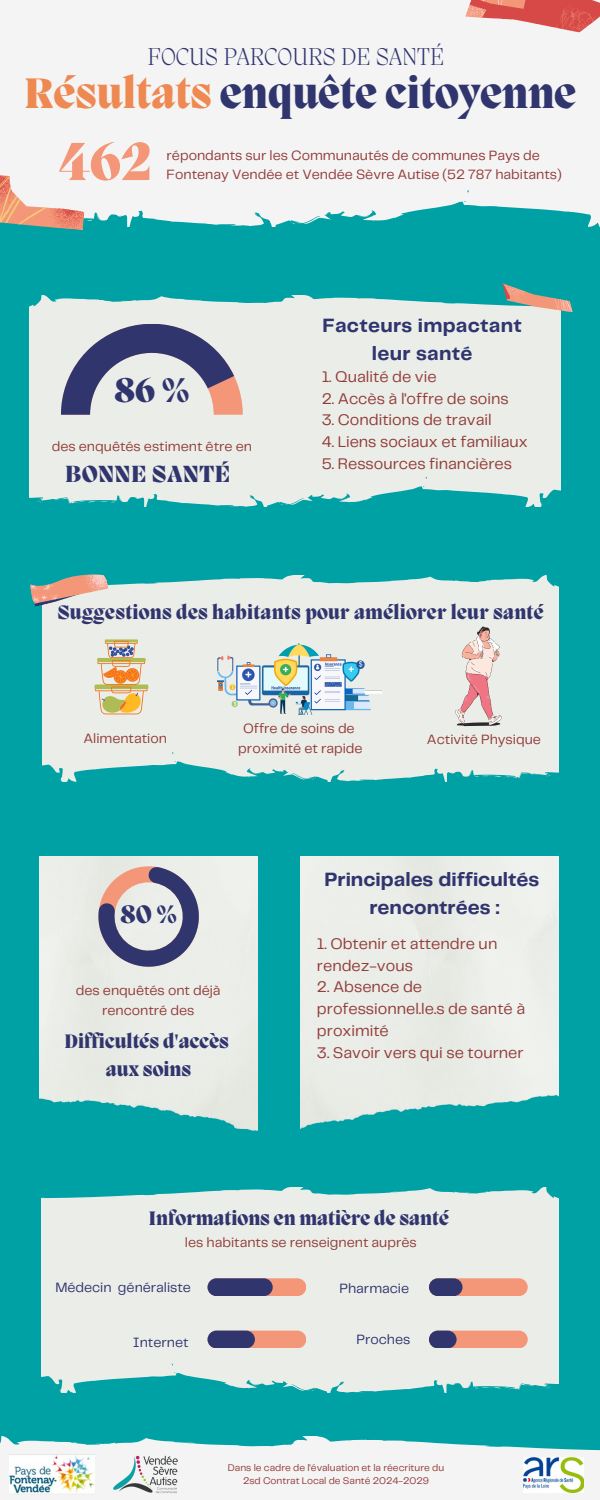
<style>
.page{position:relative;width:600px;height:1500px;background:#00a1a5}
.page>*{position:absolute;margin:0;border:0;box-sizing:border-box;transform-origin:0 0}
.t1{font:800 55px "Migra";color:#f49678}
.t2{font:800 43.7px "Migra";color:#31356e}
.t3{font:800 35.3px "Migra";color:#31356e}
.t4{font:800 26px "Migra";color:#31356e}
.t5{font:200 25px "Migra";color:#31356e}
.t6{font:800 24px "Migra";letter-spacing:.015em;color:#31356e}
.t7{font:800 20px "Migra";color:#31356e}
.t8{font:700 20px "Telegraf";color:#31356e}
.t9{font:16px/21.8px "Telegraf";color:#923b39}
.t10{font:14px/19.5px "Telegraf";color:#923b39;text-align:center}
.t11{font:14px "Telegraf";color:#31356e}
.t12{font:10px "Telegraf";color:#923b39}
.s1{color:#ef8952}
</style>
<div class="page">
<div style="left:0;top:0;width:600px;height:226px;background:#f4f4f4"></div>
<svg style="left:0;top:175px;width:87px;height:55px;background:#e0c4b7"></svg>
<svg style="left:29px;top:295px;width:532px;height:212px;background:#d9e8e2"></svg>
<svg style="left:42px;top:576px;width:517px;height:205px;background:#d9e8e2"></svg>
<svg style="left:61px;top:324px;width:182px;height:91px;background:#a8a5b4"></svg>
<img style="left:40px;top:856px;width:217px;height:275px">
<img style="left:300px;top:856px;width:258px;height:273px">
<svg style="left:502px;top:283px;width:71px;height:45px"></svg>
<svg style="left:30px;top:574px;width:79px;height:33px"></svg>
<svg style="left:465px;top:0;width:135px;height:60px;background:#eab9b6"></svg>
<svg style="left:98px;top:866px;width:101px;height:101px;background:#aea8b4"></svg>
<svg style="left:94px;top:639px;width:54px;height:75px;background:#dcc496"></svg>
<img style="left:218px;top:644px;width:164px;height:70px">
<svg style="left:0;top:1437px;width:600px;height:63px;background:#d3e8e9"></svg>
<img style="left:523px;top:1458px;width:61px;height:35px">
<img style="left:111px;top:1455px;width:69px;height:39px">
<img style="left:9px;top:1447px;width:85px;height:47px">
<svg style="left:455px;top:627px;width:47px;height:99px;background:#e2c9c5"></svg>
<svg style="left:42px;top:1187px;width:516px;height:206px;background:#d9e8e2"></svg>
<div style="left:208px;top:1278px;width:98px;height:18px;background:#f49678;border-radius:9px"></div>
<div style="left:208px;top:1278px;width:65px;height:18px;background:#31356e;border-radius:9px"></div>
<div style="left:208px;top:1331px;width:98px;height:17px;background:#f49678;border-radius:9px"></div>
<div style="left:208px;top:1331px;width:47px;height:17px;background:#31356e;border-radius:9px"></div>
<div style="left:429px;top:1278px;width:99px;height:18px;background:#f49678;border-radius:9px"></div>
<div style="left:429px;top:1278px;width:34px;height:18px;background:#31356e;border-radius:9px"></div>
<div style="left:429px;top:1331px;width:99px;height:17px;background:#f49678;border-radius:9px"></div>
<div style="left:429px;top:1331px;width:28px;height:17px;background:#31356e;border-radius:9px"></div>
<p class="t5" style="left:148px;top:45px;width:298px">FOCUS PARCOURS DE SANTÉ</p>
<p class="t2" style="left:24px;top:72px;width:553px"><span class="s1">Résultats</span> enquête citoyenne</p>
<p class="t1" style="left:59px;top:136px;width:94px">462</p>
<p class="t10" style="left:167px;top:146px;width:375px">répondants sur les Communautés de communes Pays de</p>
<p class="t10" style="left:167px;top:165px;width:397px">Fontenay Vendée et Vendée Sèvre Autise (52 787 habitants)</p>
<p class="t8" style="left:323px;top:317px;width:201px">Facteurs impactant</p>
<p class="t8" style="left:372px;top:344px;width:102px">leur santé</p>
<p class="t3" style="left:115px;top:374px;width:76px">86%</p>
<p class="t10" style="left:52px;top:437px;width:202px">des enquêtés estiment être en</p>
<p class="t6" style="left:65px;top:463px;width:167px">BONNE SANTÉ</p>
<p class="t9" style="left:322px;top:367px;width:116px">1. Qualité de vie</p>
<p class="t9" style="left:322px;top:388px;width:188px">2. Accès à l'offre de soins</p>
<p class="t9" style="left:322px;top:410px;width:171px">3. Conditions de travail</p>
<p class="t9" style="left:322px;top:432px;width:207px">4. Liens sociaux et familiaux</p>
<p class="t9" style="left:322px;top:454px;width:192px">5. Ressources financières</p>
<p class="t7" style="left:57px;top:603px;width:488px">Suggestions des habitants pour améliorer leur santé</p>
<p class="t10" style="left:83px;top:729px;width:85px">Alimentation</p>
<p class="t10" style="left:243px;top:719px;width:113px">Offre de soins de</p>
<p class="t10" style="left:238px;top:739px;width:126px">proximité et rapide</p>
<p class="t10" style="left:427px;top:730px;width:115px">Activité Physique</p>
<p class="t4" style="left:120px;top:902px;width:58px">80%</p>
<p class="t10" style="left:76px;top:982px;width:146px">des enquêtés ont déjà rencontré des</p>
<p class="t7" style="left:64px;top:1032px;width:166px">Difficultés d'accès</p>
<p class="t7" style="left:106px;top:1059px;width:87px">aux soins</p>
<p class="t8" style="left:324px;top:871px;width:216px">Principales difficultés</p>
<p class="t8" style="left:369px;top:899px;width:132px">rencontrées :</p>
<p class="t9" style="left:317px;top:933px;width:182px">1. Obtenir et attendre un rendez-vous</p>
<p class="t9" style="left:317px;top:977px;width:210px">2. Absence de professionnel.le.s de santé à proximité</p>
<p class="t9" style="left:317px;top:1042px;width:208px">3. Savoir vers qui se tourner</p>
<p class="t7" style="left:149px;top:1208px;width:302px">Informations en matière de santé</p>
<p class="t10" style="left:185px;top:1233px;width:233px">les habitants se renseignent auprès</p>
<p class="t11" style="left:55px;top:1281px;width:137px">Médecin généraliste</p>
<p class="t11" style="left:133px;top:1337px;width:57px">Internet</p>
<p class="t11" style="left:339px;top:1282px;width:71px">Pharmacie</p>
<p class="t11" style="left:356px;top:1333px;width:55px">Proches</p>
<p class="t12" style="left:228px;top:1464px;width:218px">Dans le cadre de l'évaluation et la réecriture du</p>
<p class="t12" style="left:243px;top:1476px;width:187px">2sd Contrat Local de Santé 2024-2029</p>
</div>
